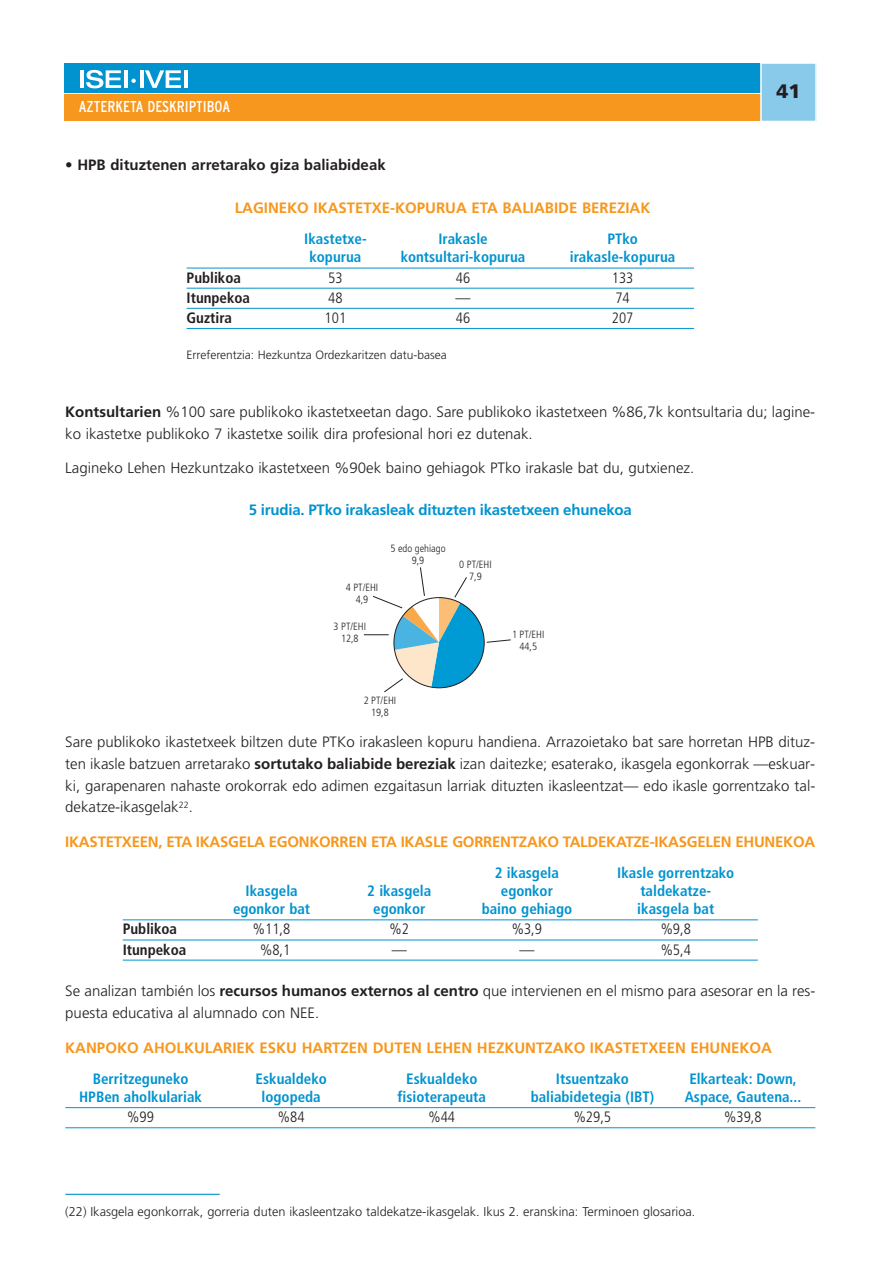
<style>
.page{position:relative;width:893px;height:1263px;background:#fff}
.page>*{position:absolute;margin:0;border:0;box-sizing:border-box;transform-origin:0 0}
.t1{font:900 19.5px "Frutiger";color:#231f20}
.t2{font:condensed 15.75px "Interstate";color:#fff}
.t3{font:300 15px/21.8px "Frutiger";color:#231f20}
.t4{font:700 condensed 15px "Frutiger";color:#0093d0}
.t5{font:700 15px "Frutiger";color:#f7971d}
.t6{font:300 condensed 15px "Frutiger";color:#231f20}
.t7{font:700 15px "Frutiger";letter-spacing:-.015em;color:#0093d0}
.t8{font:700 condensed 15px "Frutiger";color:#231f20}
.t9{font:700 15px "Frutiger";color:#231f20}
.t10{font:300 12.75px "Frutiger";color:#231f20}
.t11{font:300 12px "Frutiger";color:#231f20}
.t12{font:300 condensed 10.5px/12px "Frutiger";color:#231f20;text-align:center}
.s1{font-weight:700}
</style>
<div class="page">
<hr style="left:186px;top:268px;width:508px;height:1px;background:#0093d0">
<hr style="left:186px;top:288px;width:508px;height:1px;background:#0093d0">
<hr style="left:186px;top:308px;width:508px;height:1px;background:#0093d0">
<hr style="left:186px;top:328px;width:508px;height:1px;background:#0093d0">
<hr style="left:123px;top:919px;width:634px;height:1px;background:#0093d0">
<hr style="left:123px;top:940px;width:634px;height:1px;background:#0093d0">
<hr style="left:123px;top:960px;width:634px;height:1px;background:#0093d0">
<hr style="left:65px;top:1107px;width:750px;height:1px;background:#0093d0">
<hr style="left:65px;top:1127px;width:750px;height:1px;background:#0093d0">
<div style="left:64px;top:64px;width:697px;height:29px;background:#0093d0"></div>
<div style="left:64px;top:95px;width:697px;height:26px;background:#f7971d"></div>
<svg style="left:131px;top:79px;width:5px;height:4px"></svg>
<hr style="left:80px;top:70px;width:4px;height:18px;background:#fff">
<svg style="left:86px;top:70px;width:35px;height:18px"></svg>
<hr style="left:124px;top:70px;width:3px;height:18px;background:#fff">
<hr style="left:140px;top:70px;width:3px;height:18px;background:#fff">
<svg style="left:145px;top:70px;width:36px;height:18px"></svg>
<hr style="left:184px;top:70px;width:3px;height:18px;background:#fff">
<div style="left:761px;top:63px;width:55px;height:58px;background:#89c9ea"></div>
<div style="left:760px;top:62px;width:56px;height:60px;border:2px solid #fff"></div>
<svg style="left:363px;top:567px;width:148px;height:125px"></svg>
<hr style="left:65px;top:1194px;width:155px;height:1px;background:#0093d0">
<p class="t2" style="left:79px;top:101px;width:153px">AZTERKETA DESKRIPTIBOA</p>
<p class="t9" style="left:65px;top:159px;width:322px">• HPB dituztenen arretarako giza baliabideak</p>
<p class="t5" style="left:235px;top:202px;width:417px">LAGINEKO IKASTETXE-KOPURUA ETA BALIABIDE BEREZIAK</p>
<p class="t4" style="left:304px;top:233px;width:64px">Ikastetxe-</p>
<p class="t4" style="left:438px;top:233px;width:51px">Irakasle</p>
<p class="t4" style="left:607px;top:233px;width:32px">PTko</p>
<p class="t4" style="left:309px;top:251px;width:53px">kopurua</p>
<p class="t4" style="left:400px;top:251px;width:126px">kontsultari-kopurua</p>
<p class="t4" style="left:570px;top:251px;width:107px">irakasle-kopurua</p>
<p class="t8" style="left:186px;top:271px;width:56px">Publikoa</p>
<p class="t6" style="left:328px;top:271px;width:16px">53</p>
<p class="t6" style="left:456px;top:271px;width:16px">46</p>
<p class="t6" style="left:611px;top:271px;width:23px">133</p>
<p class="t8" style="left:186px;top:291px;width:65px">Itunpekoa</p>
<p class="t6" style="left:328px;top:291px;width:16px">48</p>
<p class="t6" style="left:455px;top:291px;width:16px">—</p>
<p class="t6" style="left:615px;top:291px;width:16px">74</p>
<p class="t8" style="left:186px;top:312px;width:47px">Guztira</p>
<p class="t6" style="left:324px;top:312px;width:23px">101</p>
<p class="t6" style="left:456px;top:312px;width:16px">46</p>
<p class="t6" style="left:611px;top:312px;width:23px">207</p>
<p class="t11" style="left:186px;top:350px;width:262px">Erreferentzia: Hezkuntza Ordezkaritzen datu-basea</p>
<h1 class="t1" style="left:776px;top:83px;width:25px">41</h1>
<p class="t3" style="left:65px;top:402px;width:751px"><span class="s1">Kontsultarien</span> %100 sare publikoko ikastetxeetan dago. Sare publikoko ikastetxeen %86,7k kontsultaria du; lagine&shy;ko ikastetxe publikoko 7 ikastetxe soilik dira profesional hori ez dutenak.</p>
<p class="t3" style="left:65px;top:458px;width:630px">Lagineko Lehen Hezkuntzako ikastetxeen %90ek baino gehiagok PTko irakasle bat du, gutxienez.</p>
<p class="t7" style="left:249px;top:504px;width:384px">5 irudia. PTko irakasleak dituzten ikastetxeen ehunekoa</p>
<p class="t12" style="left:346px;top:583px;width:34px">4 PT/EHI<br>4,9</p>
<p class="t12" style="left:333px;top:622px;width:34px">3 PT/EHI<br>12,8</p>
<p class="t12" style="left:390px;top:543px;width:57px">5 edo gehiago<br>9,9</p>
<p class="t12" style="left:459px;top:559px;width:34px">0 PT/EHI<br>7,9</p>
<p class="t12" style="left:364px;top:695px;width:34px">2 PT/EHI<br>19,8</p>
<p class="t12" style="left:512px;top:629px;width:34px">1 PT/EHI<br>44,5</p>
<p class="t3" style="left:65px;top:732px;width:751px;text-align:justify">Sare publikoko ikastetxeek biltzen dute PTKo irakasleen kopuru handiena. Arrazoietako bat sare horretan HPB dituz&shy;ten ikasle batzuen arretarako <span class="s1">sortutako baliabide bereziak</span> izan daitezke; esaterako, ikasgela egonkorrak —eskuar&shy;ki, garapenaren nahaste orokorrak edo adimen ezgaitasun larriak dituzten ikasleentzat— edo ikasle gorrentzako tal&shy;dekatze-ikasgelak<sup>22</sup>.</p>
<p class="t5" style="left:65px;top:836px;width:751px">IKASTETXEEN, ETA IKASGELA EGONKORREN ETA IKASLE GORRENTZAKO TALDEKATZE-IKASGELEN EHUNEKOA</p>
<p class="t4" style="left:495px;top:867px;width:66px">2 ikasgela</p>
<p class="t4" style="left:617px;top:867px;width:119px">Ikasle gorrentzako</p>
<p class="t4" style="left:245px;top:885px;width:54px">Ikasgela</p>
<p class="t4" style="left:367px;top:885px;width:66px">2 ikasgela</p>
<p class="t4" style="left:501px;top:885px;width:54px">egonkor</p>
<p class="t4" style="left:640px;top:885px;width:72px">taldekatze-</p>
<p class="t4" style="left:233px;top:903px;width:79px">egonkor bat</p>
<p class="t4" style="left:373px;top:903px;width:54px">egonkor</p>
<p class="t4" style="left:481px;top:903px;width:92px">baino gehiago</p>
<p class="t4" style="left:637px;top:903px;width:79px">ikasgela bat</p>
<p class="t8" style="left:123px;top:923px;width:56px">Publikoa</p>
<p class="t6" style="left:253px;top:923px;width:39px">%11,8</p>
<p class="t6" style="left:389px;top:923px;width:21px">%2</p>
<p class="t6" style="left:512px;top:923px;width:32px">%3,9</p>
<p class="t6" style="left:660px;top:923px;width:32px">%9,8</p>
<p class="t8" style="left:123px;top:943px;width:65px">Itunpekoa</p>
<p class="t6" style="left:260px;top:943px;width:32px">%8,1</p>
<p class="t6" style="left:392px;top:943px;width:16px">—</p>
<p class="t6" style="left:519px;top:943px;width:16px">—</p>
<p class="t6" style="left:660px;top:943px;width:32px">%5,4</p>
<p class="t3" style="left:65px;top:982px;width:751px">Se analizan también los <span class="s1">recursos humanos externos al centro</span> que intervienen en el mismo para asesorar en la res&shy;puesta educativa al alumnado con NEE.</p>
<p class="t5" style="left:65px;top:1041px;width:708px">KANPOKO AHOLKULARIEK ESKU HARTZEN DUTEN LEHEN HEZKUNTZAKO IKASTETXEEN EHUNEKOA</p>
<p class="t4" style="left:93px;top:1073px;width:97px">Berritzeguneko</p>
<p class="t4" style="left:255px;top:1073px;width:73px">Eskualdeko</p>
<p class="t4" style="left:406px;top:1073px;width:73px">Eskualdeko</p>
<p class="t4" style="left:556px;top:1073px;width:74px">Itsuentzako</p>
<p class="t4" style="left:689px;top:1073px;width:109px">Elkarteak: Down,</p>
<p class="t4" style="left:79px;top:1091px;width:124px">HPBen aholkulariak</p>
<p class="t4" style="left:261px;top:1091px;width:61px">logopeda</p>
<p class="t4" style="left:397px;top:1091px;width:90px">fisioterapeuta</p>
<p class="t4" style="left:530px;top:1091px;width:125px">baliabidetegia (IBT)</p>
<p class="t4" style="left:684px;top:1091px;width:118px">Aspace, Gautena...</p>
<p class="t6" style="left:127px;top:1111px;width:28px">%99</p>
<p class="t6" style="left:278px;top:1111px;width:28px">%84</p>
<p class="t6" style="left:428px;top:1111px;width:28px">%44</p>
<p class="t6" style="left:573px;top:1111px;width:39px">%29,5</p>
<p class="t6" style="left:724px;top:1111px;width:39px">%39,8</p>
<p class="t10" style="left:65px;top:1207px;width:631px">(22) Ikasgela egonkorrak, gorreria duten ikasleentzako taldekatze-ikasgelak. Ikus 2. eranskina: Terminoen glosarioa.</p>
</div>
